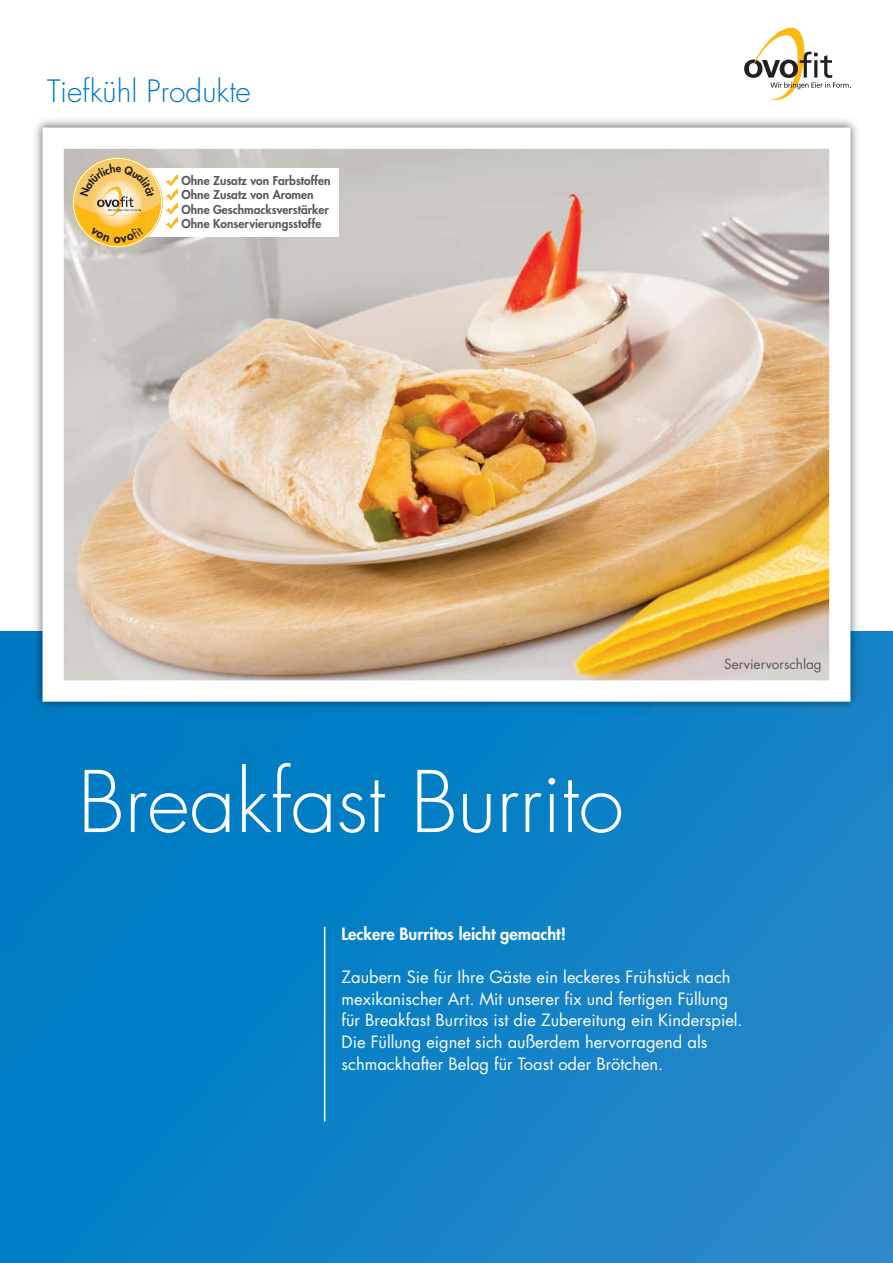
<style>
.page{position:relative;width:893px;height:1263px;background:#fff}
.page>*{position:absolute;margin:0;border:0;box-sizing:border-box;transform-origin:0 0}
.t1{font:300 82.5px "Futura";color:#fff}
.t2{font:300 30px "Futura";color:#0078c0}
.t3{font:16.5px/21.6px "Futura";color:#fff}
.t4{font:800 16.5px "Futura";color:#fff}
.t5{font:13.5px "Futura";color:#57585a}
.t6{font:800 11.85px/14.2px "Futura";color:#57585a}
</style>
<div class="page">
<div style="left:0;top:631px;width:893px;height:632px;background:linear-gradient(to right,#007cc2,#2386c8)"></div>
<img style="left:30px;top:120px;width:833px;height:595px">
<img style="left:65px;top:150px;width:763px;height:530px">
<hr style="left:324px;top:927px;width:1px;height:194px;background:#fff">
<div style="left:116px;top:168px;width:222px;height:69px;background:#fff"></div>
<svg style="left:744px;top:28px;width:107px;height:72px"></svg>
<svg style="left:72px;top:157px;width:106px;height:91px"></svg>
<h2 class="t2" style="left:47px;top:77px;width:205px">Tiefkühl Produkte</h2>
<p class="t6" style="left:182px;top:174px;width:151px">Ohne Zusatz von Farbstoffen<br>Ohne Zusatz von Aromen<br>Ohne Geschmacksverstärker<br>Ohne Konservierungsstoffe</p>
<h1 class="t1" style="left:78px;top:764px;width:547px">Breakfast Burrito</h1>
<p class="t5" style="left:724px;top:658px;width:99px">Serviervorschlag</p>
<p class="t4" style="left:342px;top:926px;width:226px">Leckere Burritos leicht gemacht!</p>
<p class="t3" style="left:342px;top:968px;width:403px">Zaubern Sie für Ihre Gäste ein leckeres Frühstück nach mexikanischer Art. Mit unserer fix und fertigen Füllung für Breakfast Burritos ist die Zubereitung ein Kinderspiel.<br>Die Füllung eignet sich außerdem hervorragend als schmackhafter Belag für Toast oder Brötchen.</p>
</div>
